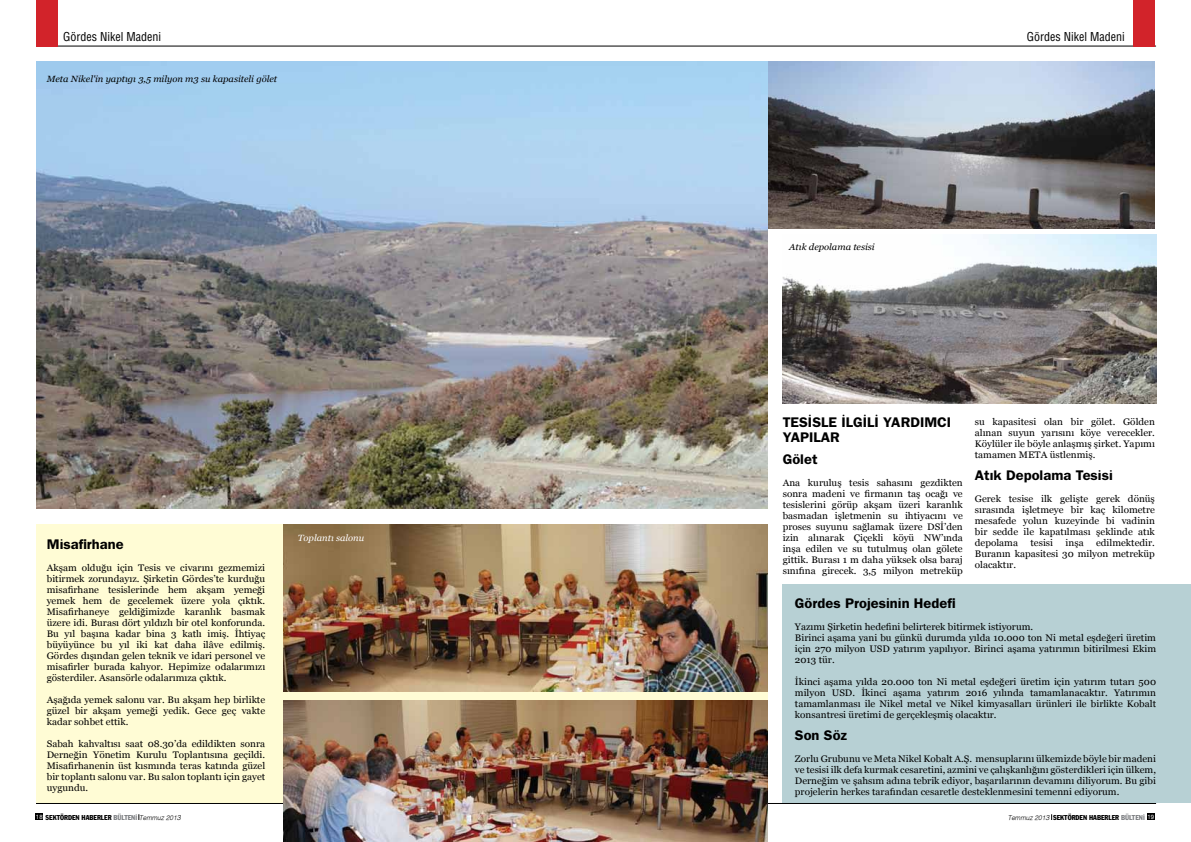
<style>
.page{position:relative;width:1191px;height:842px;background:#fff}
.page>*{position:absolute;margin:0;border:0;box-sizing:border-box;transform-origin:0 0}
.t1{font:600 14px/15px "ITC Franklin Gothic Std";color:#000;scale:1.05 1}
.t2{font:12px "Helvetica Cond Normal Tr";color:#000}
.t3{font:9.5px/11px "Georgia";color:#000;text-align:justify;scale:1.05 1}
.t4{font:italic 9px "Georgia";color:#000;scale:1.05 1}
.t5{font:italic 9px "Georgia";color:#fff;scale:1.05 1}
.t6{font:condensed 7px "Franklin Gothic Std";color:#000}
.s1{font-family:"Helvetica Normal Tr";font-stretch:normal;font-size:6px;color:#fff}
.s2{color:#808285}
.s3{font-size:6.5px;color:#808285}
.s4{font-family:"Helvetica T Light";font-style:italic;font-stretch:normal;font-size:6.5px}
.s5{font-family:"Helvetica T Light";font-style:italic;font-stretch:normal}
</style>
<div class="page">
<div style="left:35px;top:813px;width:8px;height:7px;background:#000"></div>
<div style="left:1146px;top:813px;width:8px;height:7px;background:#000"></div>
<div style="left:782px;top:585px;width:409px;height:218px;background:#b7d0d4"></div>
<div style="left:36px;top:525px;width:731px;height:278px;background:#fffcd5"></div>
<hr style="left:36px;top:46px;width:1120px;height:1px;background:#000">
<hr style="left:36px;top:803px;width:1120px;height:1px;background:#000">
<div style="left:36px;top:0;width:22px;height:46px;background:#d2232a"></div>
<div style="left:1133px;top:0;width:22px;height:46px;background:#d2232a"></div>
<img style="left:283px;top:525px;width:484px;height:167px">
<img style="left:283px;top:701px;width:484px;height:141px">
<img style="left:782px;top:234px;width:374px;height:170px">
<img style="left:767px;top:61px;width:388px;height:167px">
<img style="left:36px;top:61px;width:731px;height:448px">
<p class="t2" style="left:63px;top:29px;width:99px">Gördes Nikel Madeni</p>
<p class="t2" style="left:1026px;top:29px;width:99px">Gördes Nikel Madeni</p>
<p class="t4" style="left:47px;top:73px;width:221px">Meta Nikel'in yaptıgı 3,5 milyon m3 su kapasiteli gölet</p>
<h1 class="t1" style="left:47px;top:536px;width:75px">Misafirhane</h1>
<p class="t3" style="left:47px;top:562px;width:210px">Akşam olduğu için Tesis ve civarını gezmemizi bitirmek zorundayız. Şirketin Gördes’te kurduğu misafirhane tesislerinde hem akşam yemeği yemek hem de gecelemek üzere yola çıktık.<br>Misafirhaneye geldiğimizde karanlık basmak üzere idi. Burası dört yıldızlı bir otel konforunda.<br>Bu yıl başına kadar bina 3 katlı imiş. İhtiyaç büyüyünce bu yıl iki kat daha ilâve edilmiş.<br>Gördes dışından gelen teknik ve idari personel ve misafirler burada kalıyor. Hepimize odalarımızı gösterdiler. Asansörle odalarımıza çıktık.</p>
<p class="t3" style="left:47px;top:694px;width:209px">Aşağıda yemek salonu var. Bu akşam hep birlikte güzel bir akşam yemeği yedik. Gece geç vakte kadar sohbet ettik.</p>
<p class="t3" style="left:47px;top:738px;width:210px">Sabah kahvaltısı saat 08.30’da edildikten sonra Derneğin Yönetim Kurulu Toplantısına geçildi.<br>Misafirhanenin üst kısmında teras katında güzel bir toplantı salonu var. Bu salon toplantı için gayet uygundu.</p>
<p class="t5" style="left:298px;top:532px;width:65px">Toplantı salonu</p>
<p class="t4" style="left:789px;top:242px;width:83px">Atık depolama tesisi</p>
<h1 class="t1" style="left:782px;top:415px;width:162px">TESİSLE İLGİLİ YARDIMCI<br>YAPILAR</h1>
<h1 class="t1" style="left:782px;top:452px;width:35px">Gölet</h1>
<p class="t3" style="left:782px;top:477px;width:173px">Ana kuruluş tesis sahasını gezdikten sonra madeni ve firmanın taş ocağı ve tesislerini görüp akşam üzeri karanlık basmadan işletmenin su ihtiyacını ve proses suyunu sağlamak üzere DSİ’den izin alınarak Çiçekli köyü NW’ında inşa edilen ve su tutulmuş olan gölete gittik. Burası 1 m daha yüksek olsa baraj sınıfına girecek. 3,5 milyon metreküp</p>
<p class="t3" style="left:974px;top:416px;width:173px">su kapasitesi olan bir gölet. Gölden alınan suyun yarısını köye verecekler.<br>Köylüler ile böyle anlaşmış şirket. Yapımı tamamen META üstlenmiş.</p>
<h1 class="t1" style="left:974px;top:468px;width:133px">Atık Depolama Tesisi</h1>
<p class="t3" style="left:974px;top:493px;width:173px">Gerek tesise ilk gelişte gerek dönüş sırasında işletmeye bir kaç kilometre mesafede yolun kuzeyinde bi vadinin bir sedde ile kapatılması şeklinde atık depolama</p>
<p class="t3" style="left:974px;top:537px;width:173px;text-indent:121px">edilmektedir.<br>Buranın kapasitesi 30 milyon metreküp olacaktır.</p>
<p class="t3" style="left:1030px;top:537px;width:23px">tesisi</p>
<p class="t3" style="left:1065px;top:537px;width:19px">inşa</p>
<h1 class="t1" style="left:795px;top:595px;width:154px">Gördes Projesinin Hedefi</h1>
<p class="t3" style="left:795px;top:621px;width:345px;text-align:left">Yazımı Şirketin hedefini belirterek bitirmek istiyorum.<br>Birinci aşama yani bu günkü durumda yılda 10.000 ton Ni metal eşdeğeri üretim için 270 milyon USD yatırım yapılıyor. Birinci aşama yatırımın bitirilmesi Ekim 2013 tür.</p>
<p class="t3" style="left:795px;top:676px;width:345px">İkinci aşama yılda 20.000 ton Ni metal eşdeğeri üretim için yatırım tutarı 500 milyon USD. İkinci aşama yatırım 2016 yılında tamamlanacaktır. Yatırımın tamamlanması ile Nikel metal ve Nikel kimyasalları ürünleri ile birlikte Kobalt konsantresi üretimi de gerçekleşmiş olacaktır.</p>
<h1 class="t1" style="left:795px;top:727px;width:51px">Son Söz</h1>
<p class="t3" style="left:795px;top:753px;width:345px">Zorlu Grubunu ve Meta Nikel Kobalt A.Ş. mensuplarını ülkemizde böyle bir madeni ve tesisi ilk defa kurmak cesaretini, azmini ve çalışkanlığını gösterdikleri için ülkem, Derneğim ve şahsım adına tebrik ediyor, başarılarının devamını diliyorum. Bu gibi projelerin herkes tarafından cesaretle desteklenmesini temenni ediyorum.</p>
<p class="t6" style="left:36px;top:813px;width:146px"><span class="s1">18</span> SEKTÖRDEN HABERLER <span class="s2">BÜLTEN</span><span class="s3">İ</span> <span class="s4">Temmuz 201</span><span class="s5">3</span></p>
<p class="t6" style="left:1007px;top:813px;width:148px"><span class="s4">Temmuz 201</span><span class="s5">3</span> SEKTÖRDEN HABERLER <span class="s2">BÜLTEN</span><span class="s3">İ</span> <span class="s1">19</span></p>
</div>
